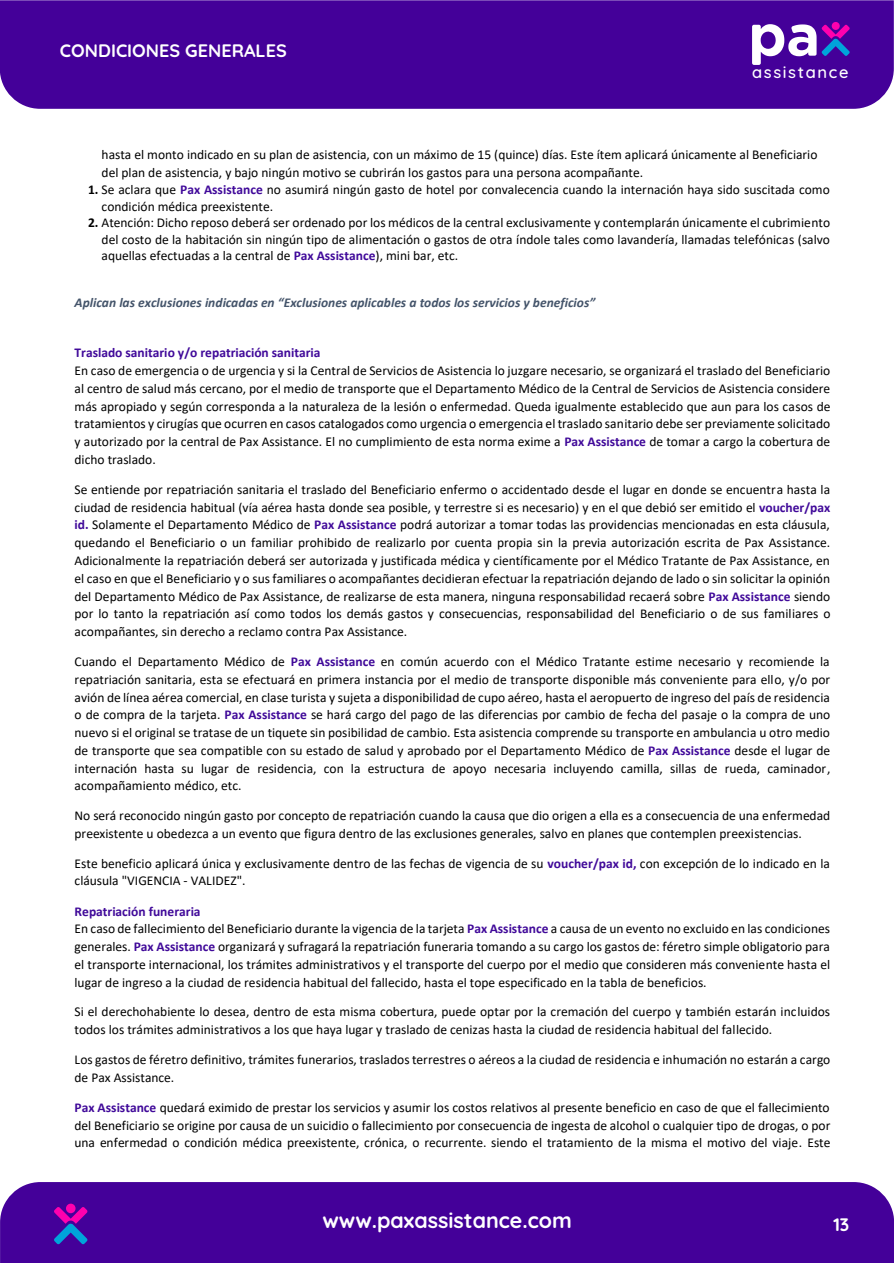
<style>
.page{position:relative;width:894px;height:1263px;background:#fff}
.page>*{position:absolute;margin:0;border:0;box-sizing:border-box;transform-origin:0 0}
.t1{font:700 21.45px "Quicksand";color:#fff}
.t2{font:700 18px "Quicksand";color:#fff}
.t3{font:500 16.5px "Quicksand";letter-spacing:.1em;color:#fff}
.t4{font:13.5px/17.7px "Calibri";color:#000}
.t5{font:italic 700 13.5px "Calibri";color:#44546a}
.t6{font:700 13.5px "Calibri";color:#400999}
.s1{font-weight:700}
.s2{font-weight:700;color:#40099a}
.s3{font-weight:700;color:#400999}
</style>
<div class="page">
<div style="left:0;top:0;width:893px;height:109px;background:#409"></div>
<svg style="left:751px;top:24px;width:98px;height:41px"></svg>
<div style="left:831px;top:22px;width:8px;height:8px;background:#ff00ae;border-radius:50%"></div>
<div style="left:0;top:1182px;width:893px;height:81px;background:#409"></div>
<svg style="left:54px;top:1207px;width:33px;height:37px"></svg>
<div style="left:66px;top:1203px;width:9px;height:10px;background:#ff00ae;border-radius:50%"></div>
<h2 class="t2" style="left:60px;top:35px;width:228px">CONDICIONES GENERALES</h2>
<p class="t3" style="left:751px;top:59px;width:98px">assistance</p>
<p class="t4" style="left:102px;top:145px;width:717px">hasta el monto indicado en su plan de asistencia, con un máximo de 15 (quince) días. Este ítem aplicará únicamente al Beneficiario del plan de asistencia, y bajo ningún motivo se cubrirán los gastos para una persona acompañante.</p>
<p class="t4" style="left:102px;top:181px;width:729px;line-height:16.5px;text-indent:-14px"><span class="s1">1.</span> Se aclara que <span class="s2">Pax Assistance</span> no asumirá ningún gasto de hotel por convalecencia cuando la internación haya sido suscitada como condición médica preexistente.</p>
<p class="t4" style="left:102px;top:214px;width:729px;line-height:16.5px;text-align:justify;text-indent:-13px"><span class="s1">2.</span> Atención: Dicho reposo deberá ser ordenado por los médicos de la central exclusivamente y contemplarán únicamente el cubrimiento del costo de la habitación sin ningún tipo de alimentación o gastos de otra índole tales como lavandería, llamadas telefónicas (salvo aquellas efectuadas a la central de <span class="s2">Pax Assistance</span>), mini bar, etc.</p>
<p class="t5" style="left:75px;top:292px;width:522px">Aplican las exclusiones indicadas en “Exclusiones aplicables a todos los servicios y beneficios”</p>
<p class="t6" style="left:75px;top:343px;width:247px">Traslado sanitario y/o repatriación sanitaria</p>
<p class="t4" style="left:75px;top:361px;width:757px;text-align:justify">En caso de emergencia o de urgencia y si la Central de Servicios de Asistencia lo juzgare necesario, se organizará el traslado del Beneficiario al centro de salud más cercano, por el medio de transporte que el Departamento Médico de la Central de Servicios de Asistencia considere más apropiado y según corresponda a la naturaleza de la lesión o enfermedad. Queda igualmente establecido que aun para los casos de tratamientos y cirugías que ocurren en casos catalogados como urgencia o emergencia el traslado sanitario debe ser previamente solicitado y autorizado por la central de Pax Assistance. El no cumplimiento de esta norma exime a <span class="s3">Pax Assistance</span> de tomar a cargo la cobertura de dicho traslado.</p>
<p class="t4" style="left:75px;top:480px;width:757px;text-align:justify">Se entiende por repatriación sanitaria el traslado del Beneficiario enfermo o accidentado desde el lugar en donde se encuentra hasta la ciudad de residencia habitual (vía aérea hasta donde sea posible, y terrestre si es necesario) y en el que debió ser emitido el <span class="s3">voucher/pax id.</span> Solamente el Departamento Médico de <span class="s3">Pax Assistance</span> podrá autorizar a tomar todas las providencias mencionadas en esta cláusula, quedando el Beneficiario o un familiar prohibido de realizarlo por cuenta propia sin la previa autorización escrita de Pax Assistance.<br>Adicionalmente la repatriación deberá ser autorizada y justificada médica y científicamente por el Médico Tratante de Pax Assistance, en el caso en que el Beneficiario y o sus familiares o acompañantes decidieran efectuar la repatriación dejando de lado o sin solicitar la opinión del Departamento Médico de Pax Assistance, de realizarse de esta manera, ninguna responsabilidad recaerá sobre <span class="s3">Pax Assistance</span> siendo por lo tanto la repatriación así como todos los demás gastos y consecuencias, responsabilidad del Beneficiario o de sus familiares o acompañantes, sin derecho a reclamo contra Pax Assistance.</p>
<p class="t4" style="left:75px;top:652px;width:757px;text-align:justify">Cuando el Departamento Médico de <span class="s3">Pax Assistance</span> en común acuerdo con el Médico Tratante estime necesario y recomiende la repatriación sanitaria, esta se efectuará en primera instancia por el medio de transporte disponible más conveniente para ello, y/o por avión de línea aérea comercial, en clase turista y sujeta a disponibilidad de cupo aéreo, hasta el aeropuerto de ingreso del país de residencia o de compra de la tarjeta. <span class="s3">Pax Assistance</span> se hará cargo del pago de las diferencias por cambio de fecha del pasaje o la compra de uno nuevo si el original se tratase de un tiquete sin posibilidad de cambio. Esta asistencia comprende su transporte en ambulancia u otro medio de transporte que sea compatible con su estado de salud y aprobado por el Departamento Médico de <span class="s3">Pax Assistance</span> desde el lugar de internación hasta su lugar de residencia, con la estructura de apoyo necesaria incluyendo camilla, sillas de rueda, caminador, acompañamiento médico, etc.</p>
<p class="t4" style="left:75px;top:806px;width:756px">No será reconocido ningún gasto por concepto de repatriación cuando la causa que dio origen a ella es a consecuencia de una enfermedad preexistente u obedezca a un evento que figura dentro de las exclusiones generales, salvo en planes que contemplen preexistencias.</p>
<p class="t4" style="left:75px;top:854px;width:756px">Este beneficio aplicará única y exclusivamente dentro de las fechas de vigencia de su <span class="s3">voucher/pax id,</span> con excepción de lo indicado en la cláusula "VIGENCIA - VALIDEZ".</p>
<p class="t4" style="left:75px;top:902px;width:756px"><span class="s3">Repatriación funeraria<br></span>En caso de fallecimiento del Beneficiario durante la vigencia de la tarjeta <span class="s3">Pax Assistance</span> a causa de un evento no excluido en las condiciones generales. <span class="s3">Pax Assistance</span> organizará y sufragará la repatriación funeraria tomando a su cargo los gastos de: féretro simple obligatorio para el transporte internacional, los trámites administrativos y el transporte del cuerpo por el medio que consideren más conveniente hasta el lugar de ingreso a la ciudad de residencia habitual del fallecido, hasta el tope especificado en la tabla de beneficios.</p>
<p class="t4" style="left:75px;top:1002px;width:756px">Si el derechohabiente lo desea, dentro de esta misma cobertura, puede optar por la cremación del cuerpo y también estarán incluidos todos los trámites administrativos a los que haya lugar y traslado de cenizas hasta la ciudad de residencia habitual del fallecido.</p>
<p class="t4" style="left:75px;top:1050px;width:757px">Los gastos de féretro definitivo, trámites funerarios, traslados terrestres o aéreos a la ciudad de residencia e inhumación no estarán a cargo de Pax Assistance.</p>
<p class="t4" style="left:75px;top:1098px;width:757px;text-align:justify"><span class="s3">Pax Assistance</span> quedará eximido de prestar los servicios y asumir los costos relativos al presente beneficio en caso de que el fallecimiento del Beneficiario se origine por causa de un suicidio o fallecimiento por consecuencia de ingesta de alcohol o cualquier tipo de drogas, o por una enfermedad o condición médica preexistente, crónica, o recurrente. siendo el tratamiento de la misma el motivo del viaje. Este</p>
<h1 class="t1" style="left:322px;top:1202px;width:251px">www.paxassistance.com</h1>
<h2 class="t2" style="left:833px;top:1210px;width:17px">13</h2>
</div>
